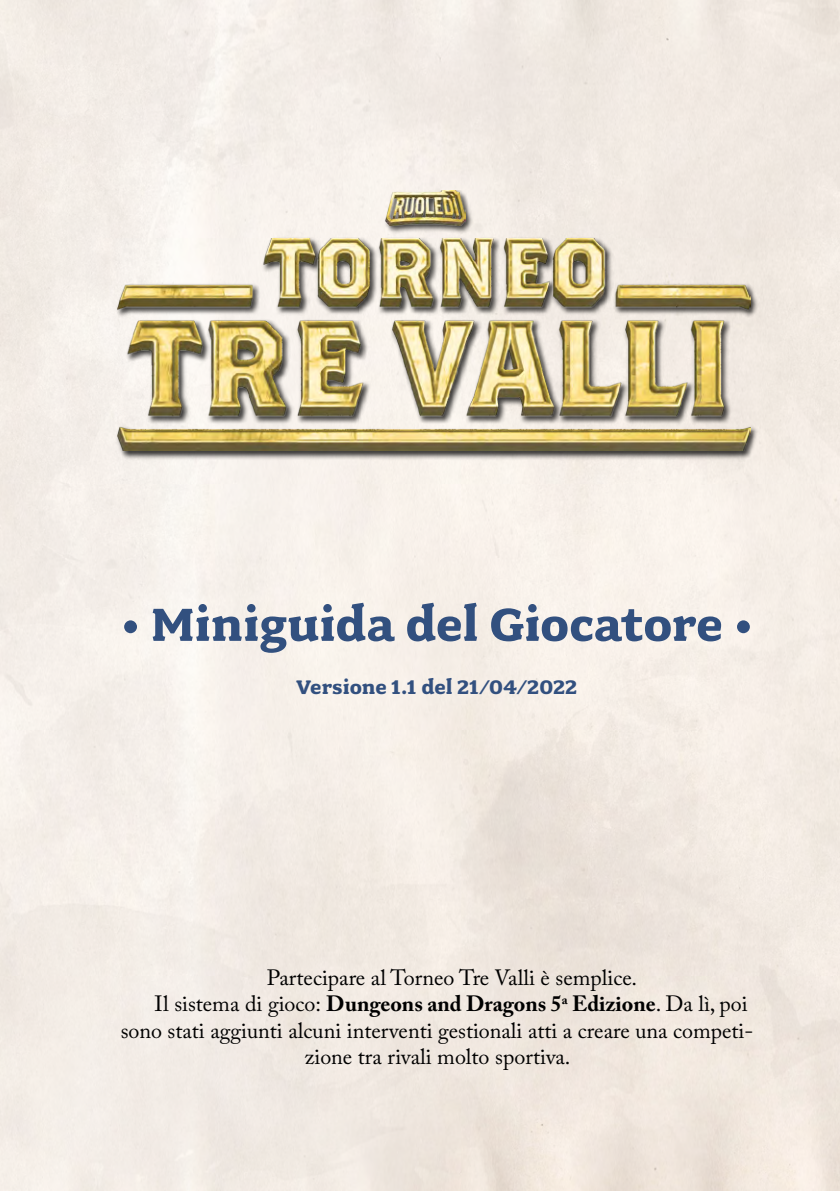
<style>
.page{position:relative;width:840px;height:1191px;background:#fff}
.page>*{position:absolute;margin:0;border:0;box-sizing:border-box;transform-origin:0 0}
.t1{font:700 52px "Fairplex Wide OT";letter-spacing:-.005em;color:#32507f}
.t2{font:22px "Adobe Caslon Pro";color:#000}
.t3{font:700 22px "Adobe Caslon Pro";color:#000}
.t4{font:700 22px "Fairplex Wide OT";color:#32507f}
.s1{font-weight:400}
</style>
<div class="page">
<img style="left:113px;top:235px;width:647px;height:226px">
<img style="left:117px;top:238px;width:632px;height:213px">
<img style="left:381px;top:191px;width:94px;height:44px">
<img style="left:386px;top:191px;width:79px;height:34px">
<h1 class="t1" style="left:121px;top:595px;width:633px">• Miniguida del Giocatore •</h1>
<p class="t4" style="left:296px;top:674px;width:282px">Versione 1.1 del 21/04/2022</p>
<p class="t2" style="left:266px;top:964px;width:372px">Partecipare al Torneo Tre Valli è semplice.</p>
<p class="t3" style="left:154px;top:991px;width:594px"><span class="s1">Il sistema di gioco:</span> Dungeons and Dragons 5<sup>a</sup> Edizione<span class="s1">. Da lì, poi</span></p>
<p class="t2" style="left:121px;top:1017px;width:633px">sono stati aggiunti alcuni interventi gestionali atti a creare una competi-</p>
<p class="t2" style="left:305px;top:1043px;width:267px">zione tra rivali molto sportiva.</p>
</div>
